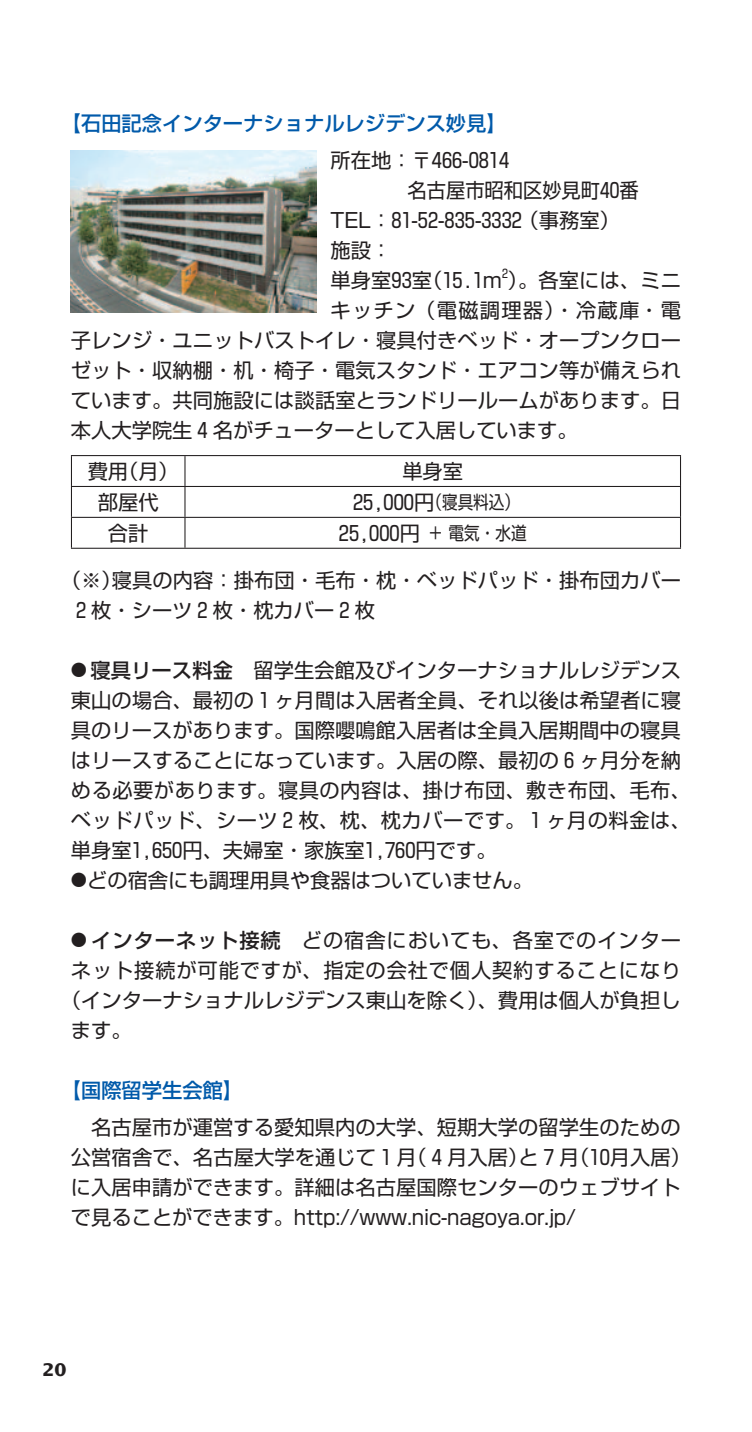
<style>
.page{position:relative;width:752px;height:1432px;background:#fff}
.page>*{position:absolute;margin:0;border:0;box-sizing:border-box;transform-origin:0 0}
.t1{font:20.25px/30px "Shin Go Pro";letter-spacing:.005em;color:#231f20}
.t2{font:500 20.25px "Shin Go Pro";color:#015aaa}
.t3{font:20.25px "Shin Go Pro";letter-spacing:.045em;color:#231f20}
.t4{font:20.25px "Shin Go Pro";letter-spacing:.04em;color:#231f20}
.t5{font:700 17.5px "Lucida Sans Std";color:#231f20}
.t6{font:11.75px "Shin Go Pro";color:#231f20}
.s1{font-size:18.25px}
.s2{font-weight:500;font-size:16.25px}
.s3{font-weight:500}
</style>
<div class="page">
<hr style="left:71px;top:455px;width:114px;height:1px;background:#231f20">
<hr style="left:71px;top:456px;width:1px;height:30px;background:#231f20">
<hr style="left:185px;top:455px;width:495px;height:1px;background:#231f20">
<hr style="left:184px;top:456px;width:1px;height:30px;background:#231f20">
<hr style="left:679px;top:456px;width:1px;height:30px;background:#231f20">
<hr style="left:71px;top:486px;width:114px;height:1px;background:#231f20">
<hr style="left:71px;top:487px;width:1px;height:30px;background:#231f20">
<hr style="left:185px;top:486px;width:495px;height:1px;background:#231f20">
<hr style="left:184px;top:487px;width:1px;height:30px;background:#231f20">
<hr style="left:679px;top:487px;width:1px;height:30px;background:#231f20">
<hr style="left:71px;top:517px;width:114px;height:1px;background:#231f20">
<hr style="left:71px;top:518px;width:1px;height:30px;background:#231f20">
<hr style="left:185px;top:517px;width:495px;height:1px;background:#231f20">
<hr style="left:184px;top:518px;width:1px;height:30px;background:#231f20">
<hr style="left:679px;top:518px;width:1px;height:30px;background:#231f20">
<hr style="left:71px;top:548px;width:114px;height:1px;background:#231f20">
<hr style="left:185px;top:548px;width:495px;height:1px;background:#231f20">
<img style="left:71px;top:150px;width:245px;height:162px">
<p class="t2" style="left:61px;top:107px;width:447px">【石田記念インターナショナルレジデンス妙見】</p>
<p class="t1" style="left:330px;top:143px;width:309px">所在地：〒466-0814<br>　　　　名古屋市昭和区妙見町40番<br>TEL：81 -52-835-3332</p>
<p class="t1" style="left:518px;top:203px;width:103px">（事務室）</p>
<p class="t1" style="left:330px;top:233px;width:352px">施設：<br>単身室93室（15 .1 m ）。各室には、ミニ</p>
<p class="t6" style="left:502px;top:264px;width:7px">2</p>
<p class="t1" style="left:71px;top:293px;width:611px;text-align:justify;text-indent:259px">キッチン（電磁調理器）・冷蔵庫・電子レンジ・ユニットバストイレ・寝具付きベッド・オープンクローゼット・収納棚・机・椅子・電気スタンド・エアコン等が備えられています。共同施設には談話室とランドリールームがあります。日本人大学院生 4 名がチューターとして入居しています。</p>
<p class="t1" style="left:88px;top:453px;width:93px">費用（月）</p>
<p class="t1" style="left:402px;top:453px;width:62px">単身室</p>
<p class="t1" style="left:98px;top:484px;width:62px">部屋代</p>
<p class="t1" style="left:353px;top:484px;width:168px">25 ,000 円<span class="s1">（寝具料込）</span></p>
<p class="t1" style="left:108px;top:515px;width:42px">合計</p>
<p class="t1" style="left:339px;top:515px;width:189px">25,000円<span class="s1">＋ 電気・水道</span></p>
<p class="t1" style="left:76px;top:563px;width:606px;text-indent:-15px">（※）寝具の内容：掛布団・毛布・枕・ベッドパッド・掛布団カバー<br>2 枚・シーツ 2 枚・枕カバー 2 枚</p>
<p class="t1" style="left:71px;top:653px;width:621px"><span class="s2">●</span> <span class="s3">寝具リース料金</span>　留学生会館及びインターナショナルレジデンス東山の場合、最初の１ヶ月間は入居者全員、それ以後は希望者に寝具のリースがあります。国際嚶鳴館入居者は全員入居期間中の寝具はリースすることになっています。入居の際、最初の６ヶ月分を納める必要があります。寝具の内容は、掛け布団、敷き布団、毛布、ベッドパッド、シーツ２枚、枕、枕カバーです。１ヶ月の料金は、単身室1 ,650円、夫婦室・家族室1 ,760円です。</p>
<p class="t1" style="left:71px;top:863px;width:463px"><span class="s2">●</span>どの宿舎にも調理用具や食器はついていません。</p>
<p class="t3" style="left:71px;top:923px;width:611px"><span class="s2">●</span> <span class="s3">インターネット接続</span>　どの宿舎においても、各室でのインター</p>
<p class="t4" style="left:71px;top:953px;width:611px">ネット接続が可能ですが、指定の会社で個人契約することになり</p>
<p class="t1" style="left:61px;top:983px;width:621px">（インターナショナルレジデンス東山を除く）、費用は個人が負担し</p>
<p class="t1" style="left:71px;top:1013px;width:62px">ます。</p>
<p class="t2" style="left:61px;top:1073px;width:184px">【国際留学生会館】</p>
<p class="t1" style="left:71px;top:1110px;width:621px">　名古屋市が運営する愛知県内の大学、短期大学の留学生のための公営宿舎で、名古屋大学を通じて１月（４月入居）と７月（10月入居）に入居申請ができます。詳細は名古屋国際センターのウェブサイトで見ることができます。http://www.nic-nagoya.or.jp/</p>
<p class="t5" style="left:43px;top:1359px;width:26px">20</p>
</div>
